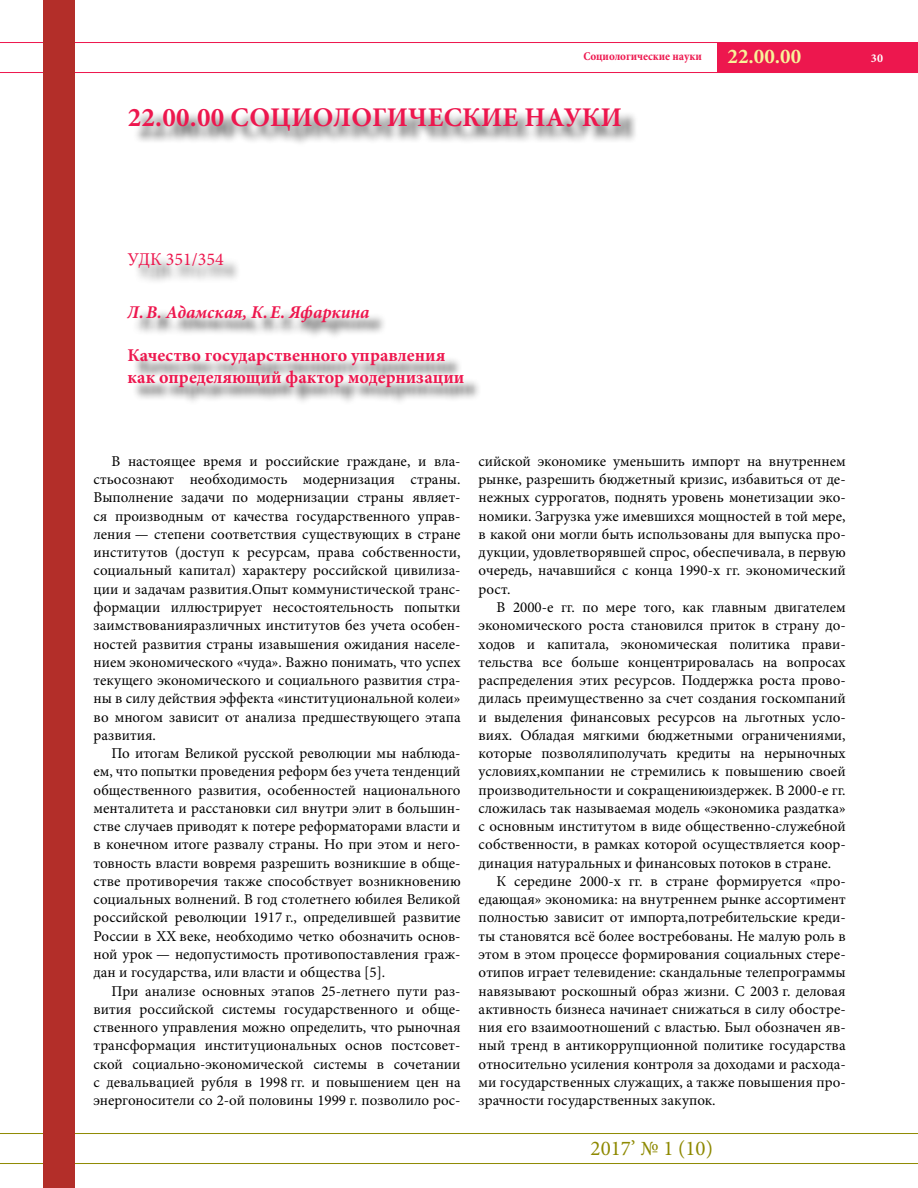
<style>
.page{position:relative;width:918px;height:1188px;background:#fff}
.page>*{position:absolute;margin:0;border:0;box-sizing:border-box;transform-origin:0 0}
.Раздел{font:700 27px "Minion Pro";letter-spacing:.01em;color:#ed174e}
.t1{font:21px "Minion Pro";color:#8e8901}
.название{font:700 18px/21.6px "Minion Pro";color:#ed174e}
.автор{font:italic 700 18px "Minion Pro";color:#ed174e}
.название-2{font:18px "Minion Pro";color:#ed174e}
.t2{font:15px/18.3px "Minion Pro";color:#000;text-align:justify}
.t3{font:700 condensed 12px "Minion Pro";color:#ed174e}
.t4{font:700 12px "Minion Pro";color:#fff}
.s1{font-stretch:normal;font-size:21px;color:#f8f299}
</style>
<div class="page">
<div style="left:132px;top:110px;width:507px;height:38px;background:#000;opacity:.75"></div>
<div style="left:131px;top:308px;width:350px;height:98px;background:#000;opacity:.75"></div>
<div style="left:132px;top:255px;width:109px;height:30px;background:#000;opacity:.75"></div>
<hr style="left:0;top:42px;width:918px;height:1px;background:#ed174e">
<hr style="left:0;top:72px;width:918px;height:1px;background:#ed174e">
<div style="left:717px;top:43px;width:201px;height:30px;background:#ed174e"></div>
<hr style="left:0;top:1133px;width:918px;height:1px;background:#8e8901">
<hr style="left:0;top:1163px;width:918px;height:1px;background:#8e8901">
<div style="left:43px;top:0;width:31px;height:1188px;background:#b32e29"></div>
<p class="t3" style="left:583px;top:48px;width:219px">Социологические науки <span class="s1">22.00.00</span></p>
<p class="Раздел" style="left:128px;top:98px;width:496px">22.00.00 СОЦИОЛОГИЧЕСКИЕ НАУКИ</p>
<p class="t4" style="left:871px;top:50px;width:14px">30</p>
<p class="название-2" style="left:128px;top:247px;width:98px">УДК 351/354</p>
<p class="автор" style="left:128px;top:300px;width:244px">Л.В. Адамская, К.Е. Яфаркина</p>
<p class="название" style="left:128px;top:344px;width:338px">Качество государственного управления как определяющий фактор модернизации</p>
<p class="t2" style="left:94px;top:452px;width:369px;text-indent:18px">В настоящее время и российские граждане, и вла&shy;стьосознают необходимость модернизация страны.<br>Выполнение задачи по модернизации страны являет&shy;ся производным от качества государственного управ&shy;ления — степени соответствия существующих в стране институтов (доступ к ресурсам, права собственности, социальный капитал) характеру российской цивилиза&shy;ции и задачам развития.Опыт коммунистической транс&shy;формации иллюстрирует несостоятельность попытки заимствованияразличных институтов без учета особен&shy;ностей развития страны изавышения ожидания населе&shy;нием экономического «чуда». Важно понимать, что успех текущего экономического и социального развития стра&shy;ны в силу действия эффекта «институциональной колеи» во многом зависит от анализа предшествующего этапа развития.</p>
<p class="t2" style="left:94px;top:744px;width:369px;text-indent:18px">По итогам Великой русской революции мы наблюда&shy;ем, что попытки проведения реформ без учета тенденций общественного развития, особенностей национального менталитета и расстановки сил внутри элит в большин&shy;стве случаев приводят к потере реформаторами власти и в конечном итоге развалу страны. Но при этом и него&shy;товность власти вовремя разрешить возникшие в обще&shy;стве противоречия также способствует возникновению социальных волнений. В год столетнего юбилея Великой российской революции 1917 г., определившей развитие России в ХХ веке, необходимо четко обозначить основ&shy;ной урок — недопустимость противопоставления граж&shy;дан и государства, или власти и общества [5].</p>
<p class="t2" style="left:94px;top:982px;width:369px;text-indent:18px">При анализе основных этапов 25-летнего пути раз&shy;вития российской системы государственного и обще&shy;ственного управления можно определить, что рыночная трансформация институциональных основ постсовет&shy;ской социально-экономической системы в сочетании с девальвацией рубля в 1998 гг. и повышением цен на энергоносители со 2-ой половины 1999 г. позволило рос-</p>
<p class="t2" style="left:479px;top:452px;width:369px">сийской экономике уменьшить импорт на внутреннем рынке, разрешить бюджетный кризис, избавиться от де&shy;нежных суррогатов, поднять уровень монетизации эко&shy;номики. Загрузка уже имевшихся мощностей в той мере, в какой они могли быть использованы для выпуска про&shy;дукции, удовлетворявшей спрос, обеспечивала, в первую очередь, начавшийся с конца 1990-х гг. экономический рост.</p>
<p class="t2" style="left:479px;top:598px;width:369px;text-indent:18px">В 2000-е гг. по мере того, как главным двигателем экономического роста становился приток в страну до&shy;ходов и капитала, экономическая политика прави&shy;тельства все больше концентрировалась на вопросах распределения этих ресурсов. Поддержка роста прово&shy;дилась преимущественно за счет создания госкомпаний и выделения финансовых ресурсов на льготных усло&shy;виях. Обладая мягкими бюджетными ограничениями, которые позволялиполучать кредиты на нерыночных условиях,компании не стремились к повышению своей производительности и сокращениюиздержек. В 2000-е гг. сложилась так называемая модель «экономика раздатка» с основным институтом в виде общественно-служебной собственности, в рамках которой осуществляется коор&shy;динация натуральных и финансовых потоков в стране.</p>
<p class="t2" style="left:479px;top:872px;width:369px;text-indent:18px">К середине 2000-х гг. в стране формируется «про&shy;едающая» экономика: на внутреннем рынке ассортимент полностью зависит от импорта,потребительские креди&shy;ты становятся всё более востребованы. Не малую роль в этом в этом процессе формирования социальных стере&shy;отипов играет телевидение: скандальные телепрограммы навязывают роскошный образ жизни. С 2003 г. деловая активность бизнеса начинает снижаться в силу обостре&shy;ния его взаимоотношений с властью. Был обозначен яв&shy;ный тренд в антикоррупционной политике государства относительно усиления контроля за доходами и расхода&shy;ми государственных служащих, а также повышения про&shy;зрачности государственных закупок.</p>
<h2 class="t1" style="left:591px;top:1134px;width:124px">2017’ № 1 (10)</h2>
</div>
